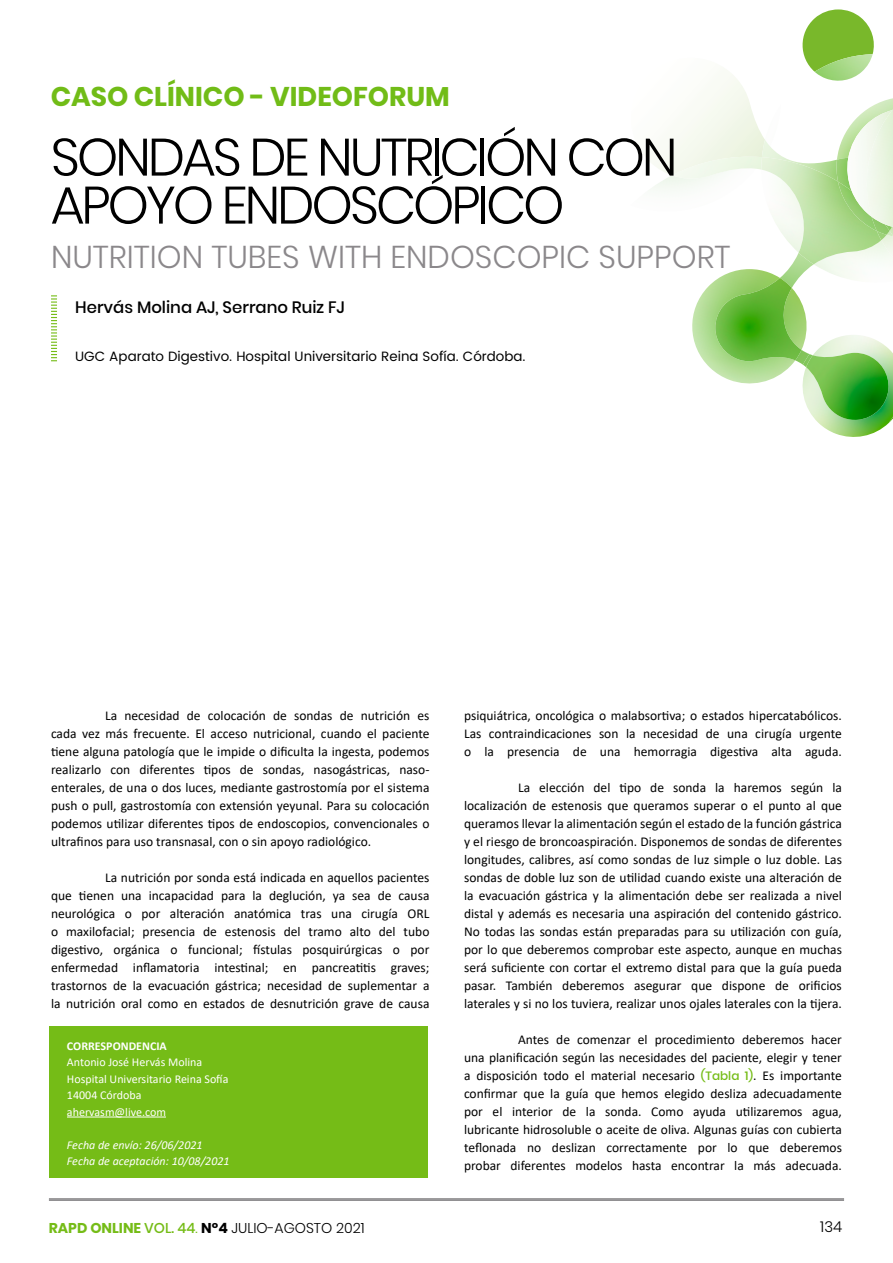
<style>
.page{position:relative;width:893px;height:1263px;background:#fff}
.page>*{position:absolute;margin:0;border:0;box-sizing:border-box;transform-origin:0 0}
.t1{font:300 52.5px/48px "Poppins";letter-spacing:-.06em;color:#000}
.t2{font:300 31.5px "Poppins";color:#8b888b}
.t3{font:700 27px "Poppins";color:#71bc17}
.t4{font:500 16.5px "Poppins";color:#000}
.t5{font:300 15px "Poppins";color:#000}
.t6{font:300 14.25px "Poppins";color:#000}
.t7{font:13.5px/18px "Calibri";color:#000;text-align:justify}
.t8{font:13.5px "Poppins";color:#000}
.t9{font:12px/16.5px "Calibri";color:#fff}
.t10{font:italic 12px/16.5px "Calibri";color:#fff}
.t11{font:700 12px "Calibri";color:#fff}
.s1{font-family:"Poppins";font-weight:500;font-size:12px;color:#75bc17}
.s2{font-weight:700;color:#75bc17}
.s3{font-weight:500;color:#75bc17}
.s4{color:#75bc17}
.s5{font-weight:700}
</style>
<div class="page">
<hr style="left:49px;top:1199px;width:795px;height:1px;background:#5a585b">
<hr style="left:49px;top:1200px;width:795px;height:1px;background:#5a585b">
<img style="left:692px;top:269px;width:115px;height:115px">
<img style="left:715px;top:278px;width:86px;height:84px">
<img style="left:799px;top:335px;width:94px;height:102px">
<img style="left:806px;top:353px;width:84px;height:67px">
<svg style="left:652px;top:9px;width:222px;height:166px"></svg>
<img style="left:765px;top:105px;width:16px;height:35px">
<img style="left:762px;top:140px;width:75px;height:17px">
<img style="left:761px;top:258px;width:132px;height:25px">
<img style="left:761px;top:157px;width:120px;height:107px">
<img style="left:815px;top:54px;width:58px;height:29px">
<img style="left:837px;top:98px;width:56px;height:60px">
<img style="left:836px;top:158px;width:10px;height:33px">
<img style="left:838px;top:182px;width:34px;height:49px">
<img style="left:846px;top:110px;width:19px;height:107px">
<svg style="left:877px;top:227px;width:16px;height:13px"></svg>
<img style="left:872px;top:227px;width:18px;height:8px">
<img style="left:865px;top:110px;width:28px;height:117px">
<svg style="left:51px;top:295px;width:6px;height:66px"></svg>
<div style="left:49px;top:1026px;width:378px;height:152px;background:#75bc17"></div>
<hr style="left:67px;top:1116px;width:99px;height:1px;background:#fff">
<h3 class="t3" style="left:51px;top:81px;width:401px">CASO CLÍNICO - VIDEOFORUM</h3>
<h1 class="t1" style="left:51px;top:133px;width:628px">SONDAS DE NUTRICIÓN CON<br>APOYO ENDOSCÓPICO</h1>
<h2 class="t2" style="left:51px;top:239px;width:681px">NUTRITION TUBES WITH ENDOSCOPIC SUPPORT</h2>
<p class="t4" style="left:75px;top:297px;width:271px">Hervás Molina AJ, Serrano Ruiz FJ</p>
<p class="t8" style="left:75px;top:347px;width:452px">UGC Aparato Digestivo. Hospital Universitario Reina Sofía. Córdoba.</p>
<p class="t7" style="left:51px;top:706px;width:380px;text-indent:54px">La necesidad de colocación de sondas de nutrición es cada vez más frecuente. El acceso nutricional, cuando el paciente tiene alguna patología que le impide o dificulta la ingesta, podemos realizarlo con diferentes tipos de sondas, nasogástricas, naso&shy;enterales, de una o dos luces, mediante gastrostomía por el sistema push o pull, gastrostomía con extensión yeyunal. Para su colocación podemos utilizar diferentes tipos de endoscopios, convencionales o ultrafinos para uso transnasal, con o sin apoyo radiológico.</p>
<p class="t7" style="left:51px;top:868px;width:380px;text-indent:54px">La nutrición por sonda está indicada en aquellos pacientes que tienen una incapacidad para la deglución, ya sea de causa neurológica o por alteración anatómica tras una cirugía ORL o maxilofacial; presencia de estenosis del tramo alto del tubo digestivo, orgánica o funcional; fístulas posquirúrgicas o por enfermedad inflamatoria intestinal; en pancreatitis graves; trastornos de la evacuación gástrica; necesidad de suplementar a la nutrición oral como en estados de desnutrición grave de causa</p>
<p class="t11" style="left:67px;top:1037px;width:101px">CORRESPONDENCIA</p>
<p class="t9" style="left:67px;top:1053px;width:163px">Antonio José Hervás Molina<br>Hospital Universitario Reina Sofía<br>14004 Córdoba ahervasm@live.com</p>
<p class="t10" style="left:67px;top:1136px;width:164px">Fecha de envío: 26/06/2021<br>Fecha de aceptación: 10/08/2021</p>
<p class="t7" style="left:464px;top:706px;width:379px">psiquiátrica, oncológica o malabsortiva; o estados hipercatabólicos.<br>Las contraindicaciones son la necesidad de una cirugía urgente o la presencia de una hemorragia digestiva alta aguda.</p>
<p class="t7" style="left:464px;top:778px;width:379px;text-indent:54px">La elección del tipo de sonda la haremos según la localización de estenosis que queramos superar o el punto al que queramos llevar la alimentación según el estado de la función gástrica y el riesgo de broncoaspiración. Disponemos de sondas de diferentes longitudes, calibres, así como sondas de luz simple o luz doble. Las sondas de doble luz son de utilidad cuando existe una alteración de la evacuación gástrica y la alimentación debe ser realizada a nivel distal y además es necesaria una aspiración del contenido gástrico.<br>No todas las sondas están preparadas para su utilización con guía, por lo que deberemos comprobar este aspecto, aunque en muchas será suficiente con cortar el extremo distal para que la guía pueda pasar. También deberemos asegurar que dispone de orificios laterales y si no los tuviera, realizar unos ojales laterales con la tijera.</p>
<p class="t7" style="left:464px;top:1030px;width:379px;text-indent:54px">Antes de comenzar el procedimiento deberemos hacer una planificación según las necesidades del paciente, elegir y tener a disposición todo el material necesario <span class="s1">(Tabla 1)</span>. Es importante confirmar que la guía que hemos elegido desliza adecuadamente por el interior de la sonda. Como ayuda utilizaremos agua, lubricante hidrosoluble o aceite de oliva. Algunas guías con cubierta teflonada no deslizan correctamente por lo que deberemos probar diferentes modelos hasta encontrar la más adecuada.</p>
<p class="t6" style="left:49px;top:1219px;width:317px"><span class="s2">RAPD ONLINE</span> <span class="s3">VOL. 44</span><span class="s4">.</span> <span class="s5">Nº4</span> JULIO-AGOSTO 2021</p>
<p class="t5" style="left:820px;top:1218px;width:23px">134</p>
</div>
